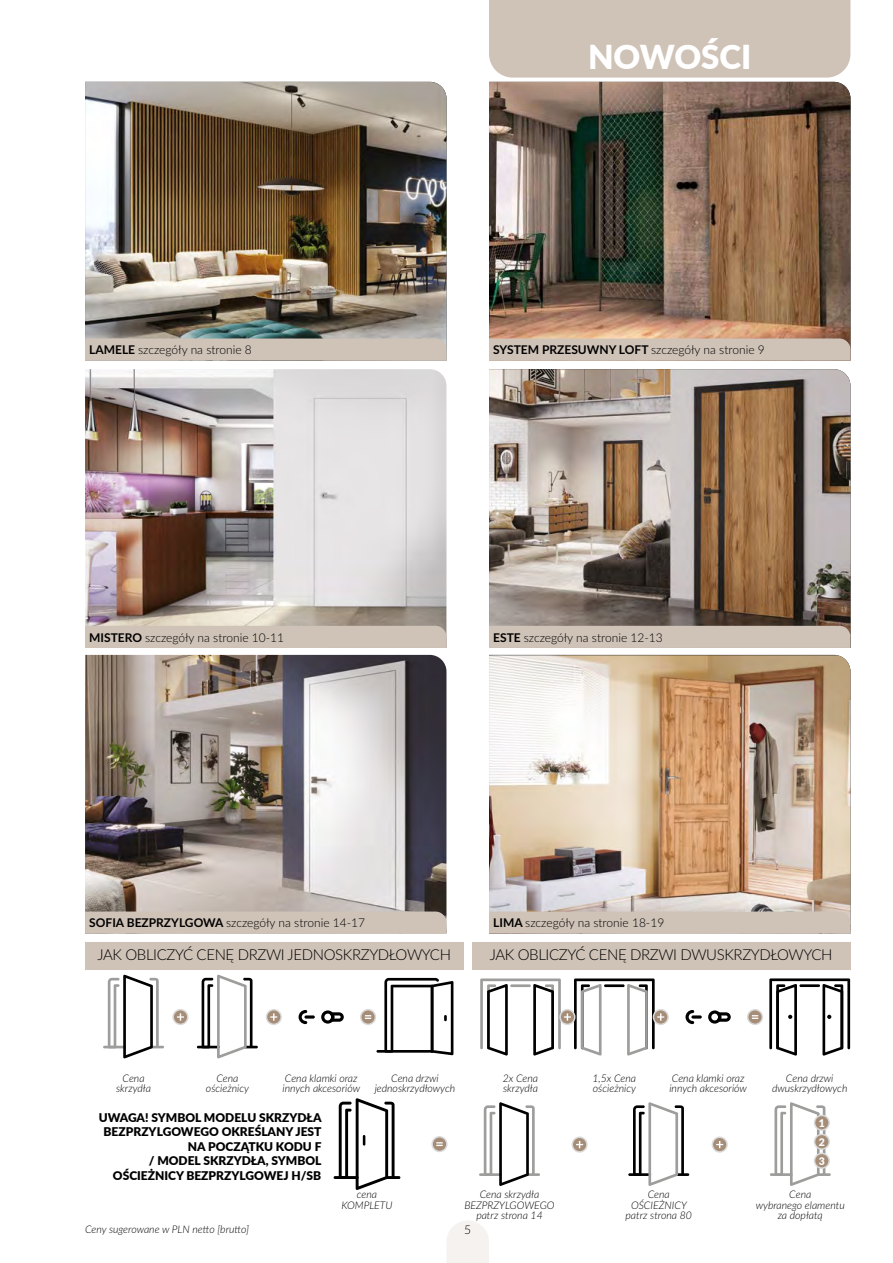
<style>
.page{position:relative;width:893px;height:1263px;background:#fff}
.page>*{position:absolute;margin:0;border:0;box-sizing:border-box;transform-origin:0 0}
.t1{font:900 33px "Lato";color:#fff}
.t2{font:300 15px "Lato";letter-spacing:-.025em;color:#000}
.t3{font:300 12px "Lato";color:#000}
.t4{font:900 12px/14.4px "Lato";color:#000;text-align:right}
.t5{font:700 12px "Lato";color:#000}
.t6{font:italic 300 10.5px/10.5px "Lato";color:#000;text-align:center}
.t7{font:900 10.5px/19px "Lato";color:#fff;text-align:justify}
.s1{font-weight:700}
.s2{font-weight:300}
</style>
<div class="page">
<div style="left:489px;top:0;width:361px;height:78px;background:#cfc2b7"></div>
<div style="left:85px;top:942px;width:378px;height:27px;background:#cfc2b7"></div>
<div style="left:472px;top:942px;width:378px;height:27px;background:#cfc2b7"></div>
<hr style="left:103px;top:1046px;width:23px;height:2px;background:#9d9d9c">
<svg style="left:108px;top:975px;width:56px;height:83px"></svg>
<hr style="left:197px;top:1046px;width:23px;height:2px;background:#000">
<svg style="left:202px;top:975px;width:56px;height:83px"></svg>
<svg style="left:384px;top:978px;width:69px;height:77px"></svg>
<hr style="left:376px;top:1050px;width:57px;height:3px;background:#000">
<svg style="left:321px;top:1010px;width:23px;height:13px"></svg>
<svg style="left:299px;top:1010px;width:16px;height:14px"></svg>
<svg style="left:708px;top:1010px;width:23px;height:13px"></svg>
<svg style="left:685px;top:1010px;width:17px;height:14px"></svg>
<svg style="left:769px;top:978px;width:81px;height:77px"></svg>
<div style="left:173px;top:1010px;width:15px;height:14px;background:#a58d78;border-radius:50%"></div>
<div style="left:172px;top:1009px;width:17px;height:16px;border:2px solid #dadada;border-radius:50%"></div>
<svg style="left:177px;top:1013px;width:7px;height:8px"></svg>
<div style="left:266px;top:1010px;width:15px;height:14px;background:#a58d78;border-radius:50%"></div>
<div style="left:266px;top:1009px;width:16px;height:16px;border:2px solid #dadada;border-radius:50%"></div>
<svg style="left:270px;top:1013px;width:7px;height:8px"></svg>
<svg style="left:653px;top:1010px;width:15px;height:14px"></svg>
<div style="left:653px;top:1009px;width:16px;height:16px;border:2px solid #dadada;border-radius:50%"></div>
<svg style="left:480px;top:978px;width:184px;height:77px"></svg>
<div style="left:361px;top:1010px;width:14px;height:14px;background:#a58d78;border-radius:50%"></div>
<div style="left:360px;top:1009px;width:16px;height:16px;border:2px solid #dadada;border-radius:50%"></div>
<svg style="left:365px;top:1015px;width:6px;height:4px"></svg>
<div style="left:748px;top:1010px;width:14px;height:14px;background:#a58d78;border-radius:50%"></div>
<div style="left:747px;top:1009px;width:16px;height:16px;border:2px solid #dadada;border-radius:50%"></div>
<svg style="left:752px;top:1015px;width:6px;height:4px"></svg>
<img style="left:85px;top:369px;width:361px;height:257px">
<img style="left:85px;top:655px;width:361px;height:256px">
<img style="left:489px;top:82px;width:361px;height:256px">
<img style="left:489px;top:655px;width:361px;height:256px">
<img style="left:489px;top:369px;width:361px;height:257px">
<img style="left:85px;top:82px;width:361px;height:256px">
<div style="left:85px;top:626px;width:361px;height:22px;background:#cfc2b7"></div>
<div style="left:489px;top:911px;width:361px;height:23px;background:#cfc2b7"></div>
<svg style="left:489px;top:338px;width:361px;height:23px;background:#cebfb4"></svg>
<div style="left:85px;top:911px;width:361px;height:23px;background:#cfc2b7"></div>
<div style="left:489px;top:626px;width:361px;height:22px;background:#cfc2b7"></div>
<svg style="left:85px;top:338px;width:361px;height:23px;background:#ccbfb5"></svg>
<hr style="left:479px;top:1173px;width:23px;height:3px;background:#9d9d9c">
<svg style="left:484px;top:1102px;width:56px;height:84px"></svg>
<hr style="left:770px;top:1173px;width:23px;height:3px;background:#9d9d9c">
<svg style="left:774px;top:1102px;width:57px;height:84px"></svg>
<hr style="left:628px;top:1173px;width:23px;height:3px;background:#000">
<svg style="left:633px;top:1102px;width:56px;height:84px"></svg>
<svg style="left:572px;top:1137px;width:15px;height:15px"></svg>
<div style="left:571px;top:1136px;width:17px;height:17px;border:2px solid #dadada;border-radius:50%"></div>
<svg style="left:576px;top:1141px;width:7px;height:7px"></svg>
<svg style="left:712px;top:1137px;width:15px;height:15px"></svg>
<div style="left:712px;top:1136px;width:16px;height:17px;border:2px solid #dadada;border-radius:50%"></div>
<svg style="left:716px;top:1141px;width:7px;height:7px"></svg>
<div style="left:814px;top:1115px;width:15px;height:15px;background:#a58d78;border-radius:50%"></div>
<div style="left:814px;top:1115px;width:16px;height:16px;border:2px solid #dadada;border-radius:50%"></div>
<div style="left:814px;top:1134px;width:15px;height:15px;background:#a58d78;border-radius:50%"></div>
<div style="left:814px;top:1134px;width:16px;height:16px;border:2px solid #dadada;border-radius:50%"></div>
<div style="left:814px;top:1153px;width:15px;height:15px;background:#a58d78;border-radius:50%"></div>
<div style="left:814px;top:1153px;width:16px;height:16px;border:2px solid #dadada;border-radius:50%"></div>
<div style="left:432px;top:1137px;width:15px;height:14px;background:#a58d78;border-radius:50%"></div>
<div style="left:431px;top:1136px;width:17px;height:16px;border:2px solid #dadada;border-radius:50%"></div>
<svg style="left:436px;top:1142px;width:7px;height:4px"></svg>
<hr style="left:334px;top:1176px;width:25px;height:3px;background:#000">
<svg style="left:339px;top:1098px;width:61px;height:92px"></svg>
<svg style="left:447px;top:1221px;width:42px;height:42px"></svg>
<h1 class="t1" style="left:588px;top:32px;width:165px">NOWOŚCI</h1>
<p class="t3" style="left:89px;top:342px;width:164px"><span class="s1">LAMELE</span> szczegóły na stronie 8</p>
<p class="t5" style="left:493px;top:341px;width:273px">SYSTEM PRZESUWNY LOFT <span class="s2">szczegóły na stronie 9</span></p>
<p class="t3" style="left:89px;top:629px;width:196px"><span class="s1">MISTERO</span> szczegóły na stronie 10-11</p>
<p class="t3" style="left:493px;top:629px;width:171px"><span class="s1">ESTE</span> szczegóły na stronie 12-13</p>
<p class="t3" style="left:89px;top:915px;width:277px"><span class="s1">SOFIA BEZPRZYLGOWA</span> szczegóły na stronie 14-17</p>
<p class="t3" style="left:493px;top:915px;width:173px"><span class="s1">LIMA</span> szczegóły na stronie 18-19</p>
<h2 class="t2" style="left:97px;top:944px;width:355px">JAK OBLICZYĆ CENĘ DRZWI JEDNOSKRZYDŁOWYCH</h2>
<h2 class="t2" style="left:490px;top:944px;width:344px">JAK OBLICZYĆ CENĘ DRZWI DWUSKRZYDŁOWYCH</h2>
<p class="t6" style="left:282px;top:1072px;width:79px;text-align:left">Cena klamki oraz innych akcesoriów</p>
<p class="t6" style="left:669px;top:1072px;width:79px;text-align:left">Cena klamki oraz innych akcesoriów</p>
<p class="t6" style="left:375px;top:1072px;width:82px">Cena drzwi jednoskrzydłowych</p>
<p class="t6" style="left:772px;top:1072px;width:77px">Cena drzwi dwuskrzydłowych</p>
<p class="t6" style="left:116px;top:1072px;width:36px">Cena skrzydła</p>
<p class="t6" style="left:503px;top:1072px;width:37px;text-align:left">2x Cena skrzydła</p>
<p class="t6" style="left:206px;top:1072px;width:45px">Cena ościeżnicy</p>
<p class="t6" style="left:592px;top:1072px;width:45px;text-align:left">1,5x Cena ościeżnicy</p>
<p class="t4" style="left:99px;top:1110px;width:224px">UWAGA! SYMBOL MODELU SKRZYDŁA<br>BEZPRZYLGOWEGO OKREŚLANY JEST<br>NA POCZĄTKU KODU F<br>/ MODEL SKRZYDŁA, SYMBOL<br>OŚCIEŻNICY BEZPRZYLGOWEJ H/SB</p>
<p class="t6" style="left:341px;top:1189px;width:53px">cena<br>KOMPLETU</p>
<p class="t7" style="left:819px;top:1113px;width:8px">1<br>2<br>3</p>
<p class="t6" style="left:464px;top:1189px;width:92px">Cena skrzydła<br>BEZPRZYLGOWEGO patrz strona 14</p>
<p class="t6" style="left:756px;top:1189px;width:90px">Cena<br>wybranego elamentu za dopłatą</p>
<p class="t6" style="left:626px;top:1189px;width:68px">Cena<br>OŚCIEŻNICY patrz strona 80</p>
<p class="t6" style="left:85px;top:1224px;width:166px">Ceny sugerowane w PLN netto [brutto]</p>
<p class="t3" style="left:464px;top:1222px;width:8px">5</p>
</div>
